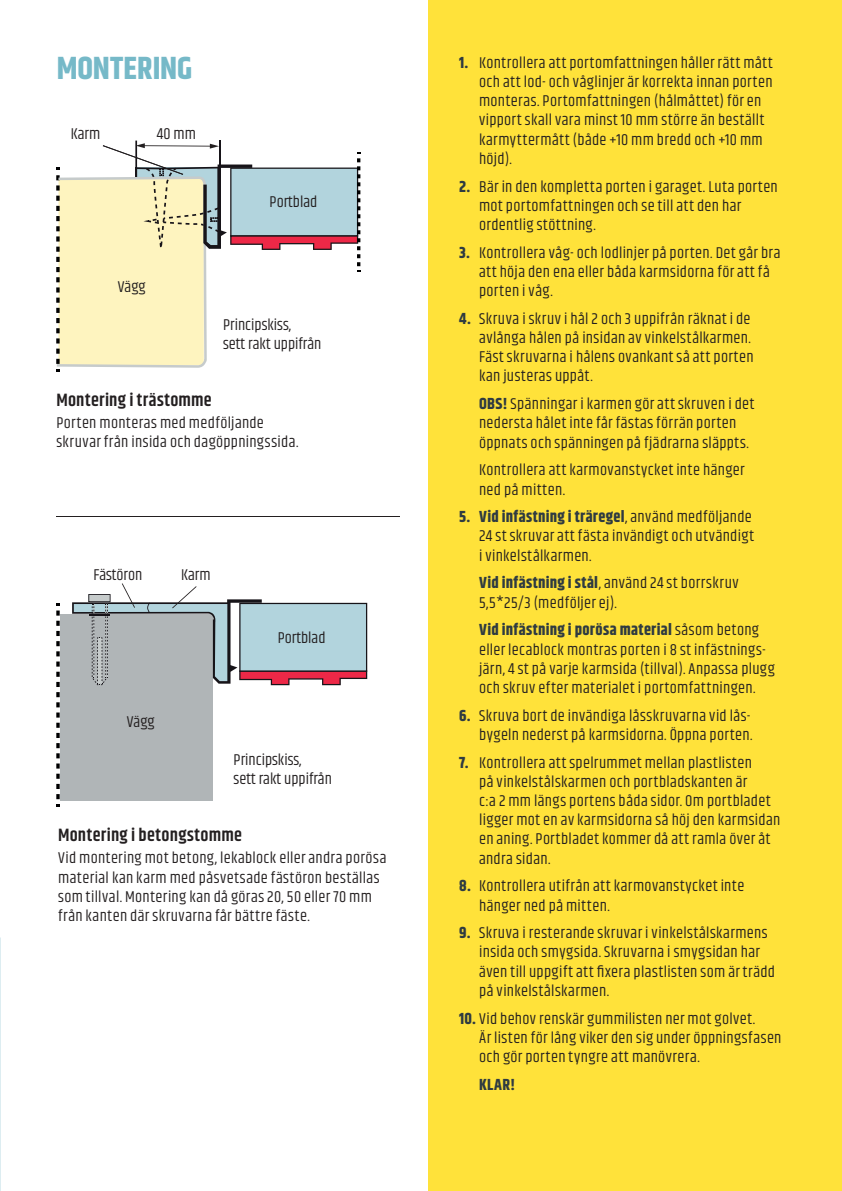
<style>
.page{position:relative;width:842px;height:1191px;background:#fff}
.page>*{position:absolute;margin:0;border:0;box-sizing:border-box;transform-origin:0 0}
.t1{font:700 32px "Khand";letter-spacing:-.005em;color:#76b9c8}
.t2{font:600 18px "Khand";letter-spacing:.02em;color:#231f20}
.t3{font:16px/19.2px "Khand";letter-spacing:.025em;color:#231f20}
.t4{font:700 16px "Khand";letter-spacing:.025em;color:#2f3b41}
.t5{font:16px/19.2px "Khand";color:#231f20}
.s1{font-weight:700;color:#2f3b41}
.s2{font-weight:400;color:#231f20}
</style>
<div class="page">
<div style="left:428px;top:0;width:414px;height:1191px;background:#ffe23a"></div>
<hr style="left:57px;top:516px;width:343px;height:1px;background:#231f20">
<svg style="left:56px;top:141px;width:304px;height:230px"></svg>
<div style="left:60px;top:614px;width:153px;height:186px;background:#b0b5b7"></div>
<svg style="left:56px;top:603px;width:4px;height:12px"></svg>
<svg style="left:56px;top:621px;width:4px;height:186px"></svg>
<svg style="left:72px;top:583px;width:295px;height:102px"></svg>
<h1 class="t1" style="left:57px;top:45px;width:137px">MONTERING</h1>
<p class="t3" style="left:71px;top:125px;width:31px">Karm</p>
<p class="t3" style="left:157px;top:125px;width:41px">40 mm</p>
<p class="t5" style="left:270px;top:193px;width:49px">Portblad</p>
<p class="t3" style="left:118px;top:278px;width:29px">Vägg</p>
<p class="t5" style="left:223px;top:316px;width:100px">Principskiss,<br>sett rakt uppifrån</p>
<p class="t2" style="left:56px;top:388px;width:157px">Montering i trästomme</p>
<p class="t3" style="left:56px;top:414px;width:243px">Porten monteras med medföljande skruvar från insida och dagöppningssida.</p>
<p class="t5" style="left:93px;top:566px;width:51px">Fästöron</p>
<p class="t3" style="left:181px;top:566px;width:31px">Karm</p>
<p class="t5" style="left:278px;top:628px;width:49px">Portblad</p>
<p class="t3" style="left:127px;top:713px;width:29px">Vägg</p>
<p class="t5" style="left:234px;top:751px;width:100px">Principskiss,<br>sett rakt uppifrån</p>
<p class="t2" style="left:58px;top:823px;width:185px">Montering i betongstomme</p>
<p class="t3" style="left:58px;top:849px;width:330px">Vid montering mot betong, lekablock eller andra porösa material kan karm med påsvetsade fästöron beställas som tillval. Montering kan då göras 20, 50 eller 70 mm frånkantendärskruvarnafårbättrefäste.</p>
<p class="t4" style="left:459px;top:51px;width:11px">1.</p>
<p class="t4" style="left:459px;top:175px;width:13px">2.</p>
<p class="t4" style="left:459px;top:241px;width:12px">3.</p>
<p class="t4" style="left:459px;top:307px;width:13px">4.</p>
<p class="t4" style="left:459px;top:505px;width:13px">5.</p>
<p class="t4" style="left:459px;top:704px;width:13px">6.</p>
<p class="t4" style="left:459px;top:750px;width:11px">7.</p>
<p class="t4" style="left:459px;top:874px;width:13px">8.</p>
<p class="t4" style="left:459px;top:921px;width:13px">9.</p>
<p class="t3" style="left:479px;top:54px;width:295px">Kontrollera att portomfattningen håller rätt mått</p>
<p class="t3" style="left:479px;top:73px;width:295px">och att lod- och våglinjer är korrekta innan porten monteras. Portomfattningen (hålmåttet) för en vipportskallvaraminst10mmstörreänbeställt karmyttermått (både +10 mm bredd och +10 mm höjd .(</p>
<p class="t3" style="left:479px;top:178px;width:300px">Bärindenkomplettaportenigaraget.Lutaporten</p>
<p class="t3" style="left:479px;top:197px;width:264px">mot portomfattningen och se till att den har ordentligstöttning.</p>
<p class="t3" style="left:479px;top:244px;width:303px">Kontrollera våg- och lodlinjer på porten. Det går bra</p>
<p class="t3" style="left:479px;top:263px;width:292px">att höja den ena eller båda karmsidorna för att få portenivåg.</p>
<p class="t3" style="left:479px;top:310px;width:273px">Skruva i skruv i hål 2 och 3 uppifrån räknat i de</p>
<p class="t3" style="left:479px;top:329px;width:276px">avlånga hålen på insidan av vinkelstålkarmen.<br>Fäst skruvarna i hålens ovankant så att porten kan justeras uppåt.</p>
<p class="t3" style="left:479px;top:395px;width:277px"><span class="s1">OBS!</span> Spänningar i karmen gör att skruven i det nederstahåletintefårfästasförränporten öppnats och spänningen på fjädrarna släppts.</p>
<p class="t3" style="left:479px;top:461px;width:267px">Kontrollera att karmovanstycket inte hänger ned på mitten.</p>
<p class="t4" style="left:479px;top:505px;width:274px">Vid infästning i träregel<span class="s2">, använd medföljande</span></p>
<p class="t3" style="left:479px;top:527px;width:277px">24stskruvaratt fästa invändigt och utvändigt i vinkelstålkarmen.</p>
<p class="t3" style="left:479px;top:574px;width:261px"><span class="s1">Vid infästning i stål</span>, använd 24 st borrskruv<br>5,5*25/3 (medföljer ej .(</p>
<p class="t4" style="left:479px;top:618px;width:281px">Vid infästning i porösa material <span class="s2">såsom betong</span></p>
<p class="t3" style="left:479px;top:660px;width:297px">järn st4, på varje karmsida (tillval .) Anpassa plugg</p>
<p class="t3" style="left:479px;top:640px;width:288px">eller lecablock montras porten st8i infästnings-</p>
<p class="t3" style="left:479px;top:679px;width:278px">och skruv efter materialet i portomfattningen.</p>
<p class="t3" style="left:479px;top:726px;width:275px">bygeln nederst på karmsidorna. Öppna porten.</p>
<p class="t3" style="left:479px;top:706px;width:273px">Skruva bort de invändiga låsskruvarna vid lås-</p>
<p class="t3" style="left:479px;top:753px;width:274px">Kontrollera att spelrummet mellan plastlisten</p>
<p class="t3" style="left:479px;top:773px;width:303px">på vinkelstålskarmen och portbladskanten är<br>2a:c mm längs portens båda sidor. Om portbladet ligger mot en av karmsidorna så höj den karmsidan en aning. Portbladet kommer då att ramla över åt andra sidan.</p>
<p class="t3" style="left:479px;top:877px;width:267px">Kontrollerautifrånattkarmovanstycket inte</p>
<p class="t3" style="left:479px;top:892px;width:290px;line-height:27.6px">hänger ned på mitten.<br>Skruva i resterande skruvar i vinkelstålskarmens</p>
<p class="t3" style="left:479px;top:943px;width:297px">insida och smygsida. Skruvarna i smygsidan har även till uppgift att fixera plastlisten som är trädd på vinkelstålskarmen.</p>
<p class="t3" style="left:479px;top:1009px;width:304px;text-indent:-20px"><span class="s1">10.</span> Vid behov renskär gummilisten ner mot golvet.<br>Är listen för lång viker den sig under öppningsfasen och gör porten tyngre att manövrera.</p>
<p class="t4" style="left:479px;top:1072px;width:38px">KLAR!</p>
</div>
